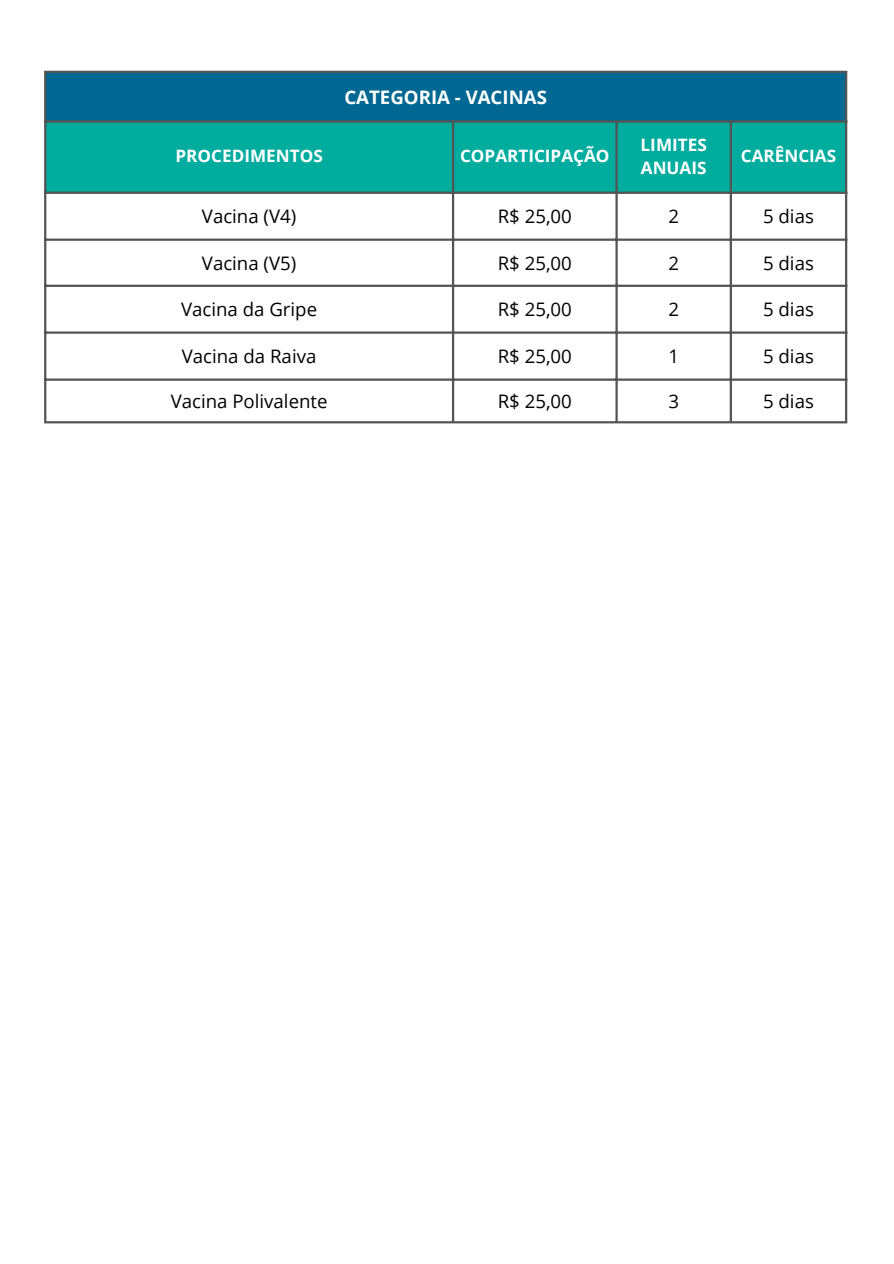
<style>
.page{position:relative;width:894px;height:1264px;background:#fff}
.page>*{position:absolute;margin:0;border:0;box-sizing:border-box;transform-origin:0 0}
.t1{font:18.6px "Open Sans";color:#000}
.t2{font:700 18.6px "Open Sans";color:#fff}
.t3{font:700 17.1px/23.7px "Open Sans";color:#fff}
</style>
<div class="page">
<div style="left:45px;top:72px;width:801px;height:50px;background:#006892"></div>
<div style="left:46px;top:123px;width:798px;height:69px;background:#00ac9e"></div>
<hr style="left:44px;top:73px;width:2px;height:348px;background:#545454">
<hr style="left:452px;top:123px;width:2px;height:298px;background:#545454">
<hr style="left:615px;top:123px;width:2px;height:298px;background:#545454">
<hr style="left:729px;top:123px;width:2px;height:298px;background:#545454">
<hr style="left:844px;top:73px;width:3px;height:348px;background:#545454">
<hr style="left:44px;top:71px;width:803px;height:2px;background:#545454">
<hr style="left:44px;top:120px;width:803px;height:3px;background:#545454">
<hr style="left:44px;top:192px;width:803px;height:2px;background:#545454">
<hr style="left:44px;top:238px;width:803px;height:3px;background:#545454">
<hr style="left:44px;top:285px;width:803px;height:2px;background:#545454">
<hr style="left:44px;top:331px;width:803px;height:3px;background:#545454">
<hr style="left:44px;top:378px;width:803px;height:3px;background:#545454">
<hr style="left:44px;top:421px;width:803px;height:2px;background:#545454">
<p class="t2" style="left:344px;top:85px;width:204px">CATEGORIA - VACINAS</p>
<p class="t3" style="left:175px;top:144px;width:149px">PROCEDIMENTOS</p>
<p class="t3" style="left:460px;top:144px;width:151px">COPARTICIPAÇÃO</p>
<p class="t3" style="left:640px;top:132px;width:68px">LIMITES<br>ANUAIS</p>
<p class="t3" style="left:740px;top:144px;width:97px">CARÊNCIAS</p>
<p class="t1" style="left:202px;top:203px;width:96px">Vacina (V4)</p>
<p class="t1" style="left:497px;top:203px;width:76px">R$ 25,00</p>
<p class="t1" style="left:668px;top:203px;width:12px">2</p>
<p class="t1" style="left:762px;top:203px;width:52px">5 dias</p>
<p class="t1" style="left:202px;top:250px;width:96px">Vacina (V5)</p>
<p class="t1" style="left:497px;top:250px;width:76px">R$ 25,00</p>
<p class="t1" style="left:668px;top:250px;width:12px">2</p>
<p class="t1" style="left:762px;top:250px;width:52px">5 dias</p>
<p class="t1" style="left:181px;top:296px;width:137px">Vacina da Gripe</p>
<p class="t1" style="left:497px;top:296px;width:76px">R$ 25,00</p>
<p class="t1" style="left:668px;top:296px;width:12px">2</p>
<p class="t1" style="left:762px;top:296px;width:52px">5 dias</p>
<p class="t1" style="left:182px;top:343px;width:136px">Vacina da Raiva</p>
<p class="t1" style="left:497px;top:343px;width:76px">R$ 25,00</p>
<p class="t1" style="left:668px;top:343px;width:12px">1</p>
<p class="t1" style="left:762px;top:343px;width:52px">5 dias</p>
<p class="t1" style="left:171px;top:388px;width:158px">Vacina Polivalente</p>
<p class="t1" style="left:497px;top:388px;width:76px">R$ 25,00</p>
<p class="t1" style="left:668px;top:388px;width:12px">3</p>
<p class="t1" style="left:762px;top:388px;width:52px">5 dias</p>
</div>
